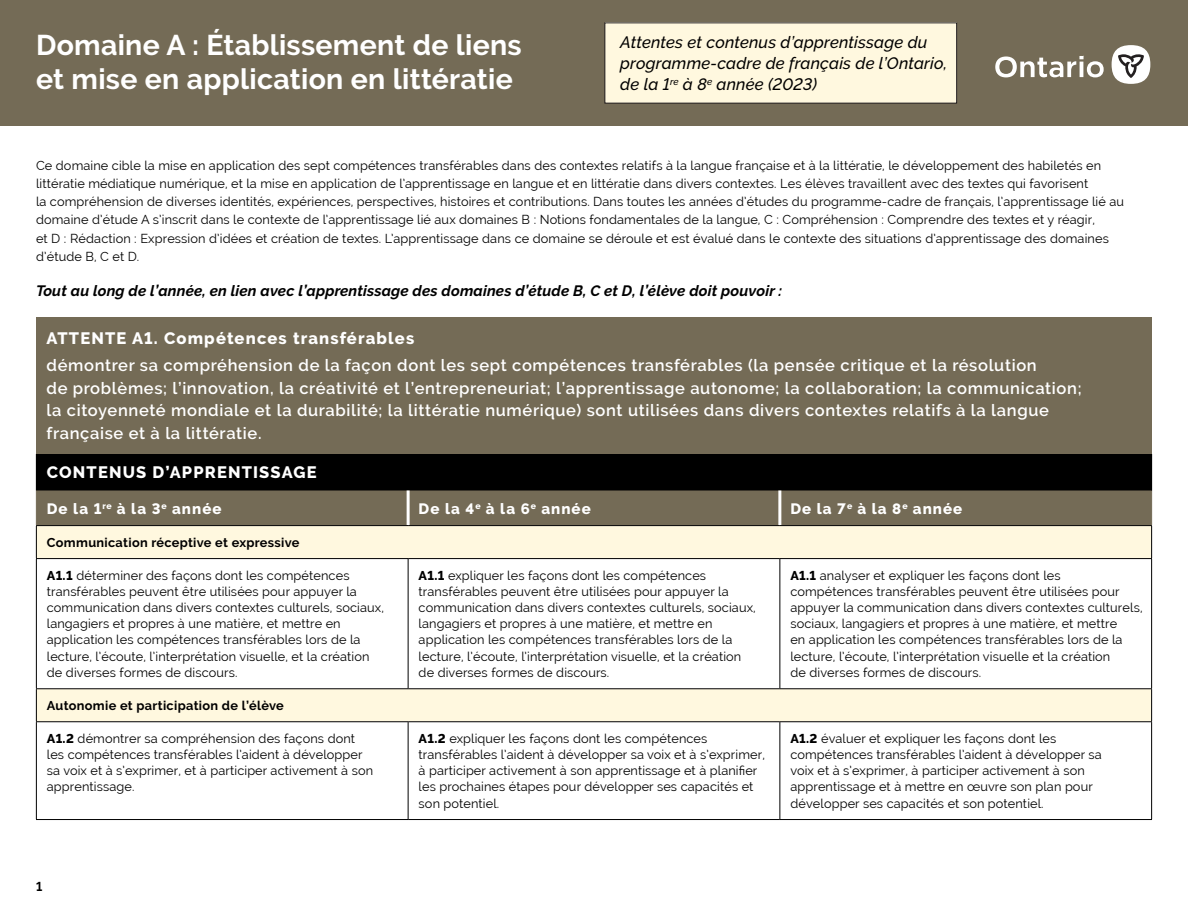
<style>
.page{position:relative;width:1188px;height:918px;background:#fff}
.page>*{position:absolute;margin:0;border:0;box-sizing:border-box;transform-origin:0 0}
.t1{font:700 28.5px/34.2px "Raleway";letter-spacing:.01em;color:#fff}
.t2{font:600 16.5px/22.5px "Raleway";letter-spacing:.04em;color:#fff}
.t3{font:italic 500 16.5px/21px "Raleway";letter-spacing:.01em;color:#000}
.t4{font:800 16.5px "Raleway";letter-spacing:.07em;color:#fff}
.t5{font:italic 700 15px "Raleway";letter-spacing:.01em;color:#000}
.t6{font:800 15px "Raleway";letter-spacing:.07em;color:#fff}
.t7{font:12.75px/16.2px "Raleway";letter-spacing:.01em;color:#000}
.t8{font:700 12.75px "Raleway";letter-spacing:.025em;color:#000}
.s1{font-weight:800}
</style>
<div class="page">
<div style="left:0;top:0;width:1188px;height:126px;background:#746b56"></div>
<div style="left:1112px;top:45px;width:38px;height:39px;background:#fff;border-radius:50%"></div>
<svg style="left:1118px;top:54px;width:26px;height:24px"></svg>
<svg style="left:995px;top:56px;width:109px;height:21px"></svg>
<div style="left:36px;top:317px;width:1116px;height:43px;background:#746b56"></div>
<div style="left:36px;top:347px;width:1116px;height:109px;background:#746b56"></div>
<div style="left:36px;top:454px;width:1116px;height:36px;background:#000"></div>
<div style="left:37px;top:490px;width:1114px;height:35px;background:#746b56"></div>
<div style="left:37px;top:526px;width:1114px;height:32px;background:#fff8df"></div>
<svg style="left:37px;top:559px;width:1114px;height:260px"></svg>
<hr style="left:36px;top:559px;width:1px;height:129px;background:#000">
<hr style="left:36px;top:722px;width:1px;height:97px;background:#000">
<hr style="left:36px;top:526px;width:1px;height:32px;background:#000">
<hr style="left:1151px;top:526px;width:1px;height:32px;background:#000">
<hr style="left:36px;top:558px;width:372px;height:1px;background:#000">
<hr style="left:408px;top:558px;width:372px;height:1px;background:#000">
<hr style="left:36px;top:721px;width:372px;height:1px;background:#000">
<hr style="left:408px;top:721px;width:372px;height:1px;background:#000">
<hr style="left:36px;top:688px;width:372px;height:1px;background:#000">
<hr style="left:36px;top:689px;width:1px;height:32px;background:#000">
<hr style="left:408px;top:688px;width:372px;height:1px;background:#000">
<hr style="left:1151px;top:689px;width:1px;height:32px;background:#000">
<hr style="left:36px;top:819px;width:372px;height:1px;background:#000">
<hr style="left:408px;top:819px;width:372px;height:1px;background:#000">
<hr style="left:407px;top:490px;width:3px;height:35px;background:#fff">
<hr style="left:778px;top:490px;width:3px;height:35px;background:#fff">
<hr style="left:36px;top:525px;width:372px;height:1px;background:#000">
<hr style="left:408px;top:525px;width:372px;height:1px;background:#000">
<hr style="left:780px;top:525px;width:372px;height:1px;background:#000">
<hr style="left:408px;top:559px;width:1px;height:129px;background:#000">
<hr style="left:780px;top:558px;width:372px;height:1px;background:#000">
<hr style="left:779px;top:559px;width:1px;height:129px;background:#000">
<hr style="left:1151px;top:559px;width:1px;height:129px;background:#000">
<hr style="left:780px;top:688px;width:372px;height:1px;background:#000">
<hr style="left:408px;top:722px;width:1px;height:97px;background:#000">
<hr style="left:780px;top:721px;width:372px;height:1px;background:#000">
<hr style="left:779px;top:722px;width:1px;height:97px;background:#000">
<hr style="left:1151px;top:722px;width:1px;height:97px;background:#000">
<hr style="left:780px;top:819px;width:372px;height:1px;background:#000">
<hr style="left:36px;top:490px;width:1px;height:35px;background:#746b56">
<hr style="left:1151px;top:490px;width:1px;height:35px;background:#746b56">
<div style="left:605px;top:23px;width:352px;height:80px;background:#fff8df"></div>
<div style="left:604px;top:22px;width:353px;height:82px;border:1px solid #231f20"></div>
<h1 class="t1" style="left:36px;top:28px;width:487px">Domaine A : Établissement de liens et mise en application en littératie</h1>
<h2 class="t3" style="left:620px;top:32px;width:328px">Attentes et contenus d’apprentissage du programme-cadre de français de l’Ontario, de la 1<sup>re</sup> à 8<sup>e</sup> année (2023)</h2>
<p class="t7" style="left:36px;top:157px;width:1090px;line-height:18px">Ce domaine cible la mise en application des sept compétences transférables dans des contextes relatifs à la langue française et à la littératie, le développement des habiletés en littératie médiatique numérique, et la mise en application de l’apprentissage en langue et en littératie dans divers contextes. Les élèves travaillent avec des textes qui favorisent<br>la compréhension de diverses identités, expériences, perspectives, histoires et contributions. Dans toutes les années d’études du programme-cadre de français, l’apprentissage lié au domaine d’étude A s’inscrit dans le contexte de l’apprentissage lié aux domaines B : Notions fondamentales de la langue, C : Compréhension : Comprendre des textes et y réagir,<br>et D : Rédaction : Expression d’idées et création de textes. L’apprentissage dans ce domaine se déroule et est évalué dans le contexte des situations d’apprentissage des domaines d’étude B, C et D.</p>
<p class="t5" style="left:36px;top:283px;width:748px">Tout au long de l’année, en lien avec l’apprentissage des domaines d’étude B, C et D, l’élève doit pouvoir :</p>
<h3 class="t4" style="left:46px;top:329px;width:369px">ATTENTE A1. Compétences transférables</h3>
<p class="t2" style="left:46px;top:354px;width:1037px">démontrer sa compréhension de la façon dont les sept compétences transférables (la pensée critique et la résolution<br>de problèmes; l’innovation, la créativité et l’entrepreneuriat; l’apprentissage autonome; la collaboration; la communication; la citoyenneté mondiale et la durabilité; la littératie numérique) sont utilisées dans divers contextes relatifs à la langue française et à la littératie.</p>
<h4 class="t4" style="left:47px;top:463px;width:271px">CONTENUS D’APPRENTISSAGE</h4>
<p class="t6" style="left:47px;top:500px;width:176px">De la 1<sup>re</sup> à la 3<sup>e</sup> année</p>
<p class="t6" style="left:419px;top:500px;width:174px">De la 4<sup>e</sup> à la 6<sup>e</sup> année</p>
<p class="t6" style="left:790px;top:500px;width:173px">De la 7<sup>e</sup> à la 8<sup>e</sup> année</p>
<p class="t8" style="left:47px;top:535px;width:254px">Communication réceptive et expressive</p>
<p class="t7" style="left:47px;top:567px;width:339px"><span class="s1">A1.1</span> déterminer des façons dont les compétences transférables peuvent être utilisées pour appuyer la communication dans divers contextes culturels, sociaux, langagiers et propres à une matière, et mettre en application les compétences transférables lors de la lecture, l’écoute, l’interprétation visuelle, et la création de diverses formes de discours.</p>
<p class="t7" style="left:419px;top:567px;width:339px"><span class="s1">A1.1</span> expliquer les façons dont les compétences transférables peuvent être utilisées pour appuyer la communication dans divers contextes culturels, sociaux, langagiers et propres à une matière, et mettre en application les compétences transférables lors de la lecture, l’écoute, l’interprétation visuelle, et la création de diverses formes de discours.</p>
<p class="t7" style="left:790px;top:567px;width:354px"><span class="s1">A1.1</span> analyser et expliquer les façons dont les compétences transférables peuvent être utilisées pour appuyer la communication dans divers contextes culturels, sociaux, langagiers et propres à une matière, et mettre<br>en application les compétences transférables lors de la lecture, l’écoute, l’interprétation visuelle et la création<br>de diverses formes de discours.</p>
<p class="t8" style="left:47px;top:698px;width:239px">Autonomie et participation de l’élève</p>
<p class="t7" style="left:47px;top:730px;width:328px"><span class="s1">A1.2</span> démontrer sa compréhension des façons dont les compétences transférables l’aident à développer sa voix et à s’exprimer, et à participer activement à son apprentissage.</p>
<p class="t7" style="left:419px;top:730px;width:348px"><span class="s1">A1.2</span> expliquer les façons dont les compétences transférables l’aident à développer sa voix et à s’exprimer, à participer activement à son apprentissage et à planifier les prochaines étapes pour développer ses capacités et son potentiel.</p>
<p class="t7" style="left:790px;top:730px;width:313px"><span class="s1">A1.2</span> évaluer et expliquer les façons dont les compétences transférables l’aident à développer sa voix et à s’exprimer, à participer activement à son apprentissage et à mettre en œuvre son plan pour développer ses capacités et son potentiel.</p>
<p class="t8" style="left:36px;top:879px;width:8px">1</p>
</div>
